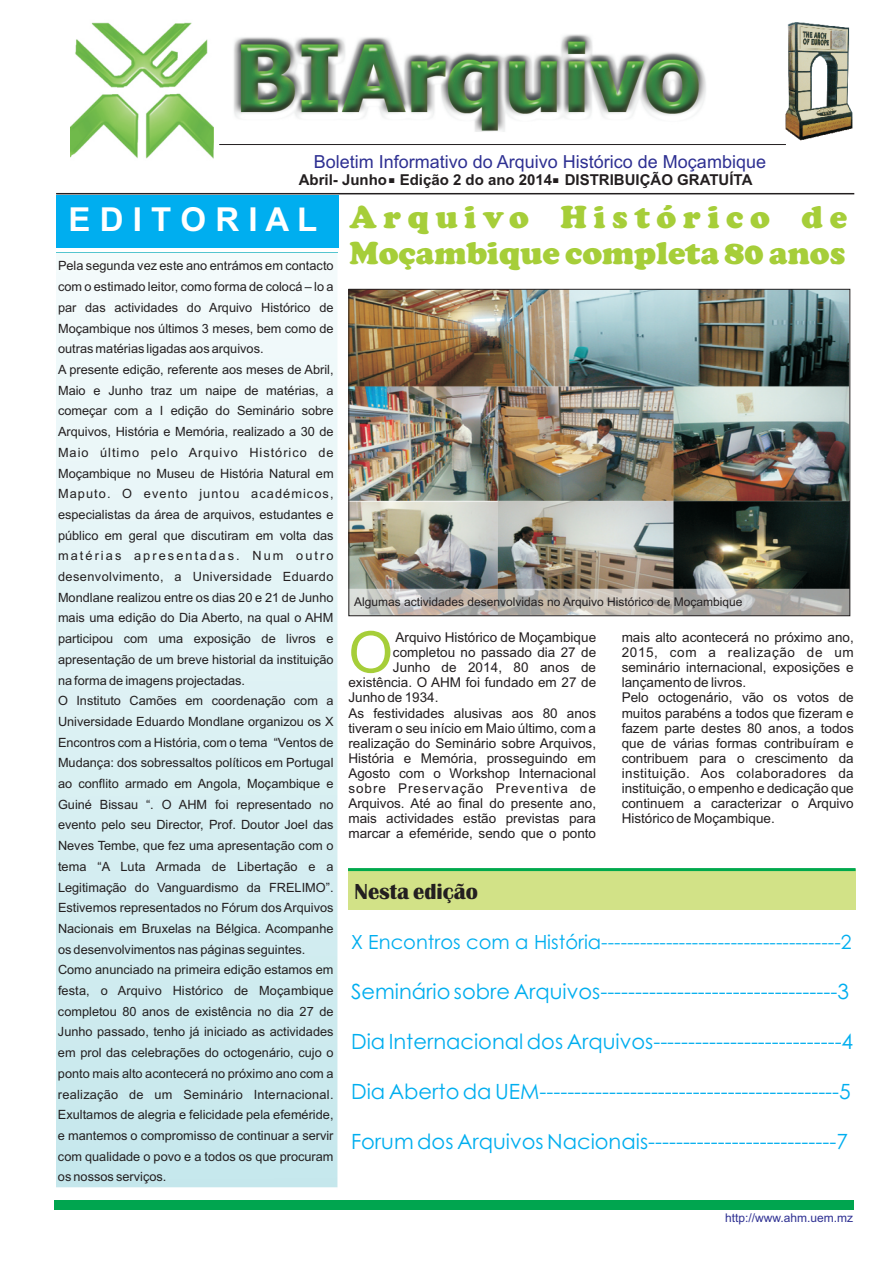
<style>
.page{position:relative;width:893px;height:1263px;background:#fff}
.page>*{position:absolute;margin:0;border:0;box-sizing:border-box;transform-origin:0 0}
.t1{font:57.3px "Arial";color:#a6ce39}
.t2{font:900 33px/36px "Cooper";color:#a6ce39}
.t3{font:700 33px "Arial";color:#fff}
.t4{font:900 24px "Arial";color:#231f20}
.t5{font:700 22.5px "Britannic";color:#231f20}
.t6{font:21px "Century Gothic";color:#00aeef}
.t7{font:19.5px "Century Gothic";color:#00aeef}
.t8{font:18px "Arial";color:#2e3092}
.t9{font:700 15px "Arial";color:#231f20}
.t10{font:13.5px "Arial";color:#231f20}
.t11{font:13.5px "Arial";letter-spacing:.03em;color:#231f20}
.t12{font:13.5px "Arial";letter-spacing:.07em;color:#231f20}
.t13{font:13.5px "Arial";letter-spacing:.045em;color:#231f20}
.t14{font:12.75px/20.7px "Arial";color:#231f20}
.t15{font:12px "Arial";color:#231f20}
.t16{font:12px "Arial";color:#2e3092}
</style>
<div class="page">
<div style="left:55px;top:1200px;width:799px;height:10px;background:#00a54f"></div>
<hr style="left:56px;top:193px;width:798px;height:1px;background:#231f20">
<img style="left:233px;top:34px;width:473px;height:98px">
<hr style="left:219px;top:144px;width:567px;height:1px;background:#231f20">
<div style="left:56px;top:196px;width:282px;height:52px;background:#00aeef"></div>
<div style="left:348px;top:869px;width:508px;height:41px;background:#d2e287"></div>
<hr style="left:348px;top:868px;width:508px;height:3px;background:#00a94d">
<img style="left:71px;top:22px;width:143px;height:137px">
<img style="left:786px;top:22px;width:67px;height:119px">
<img style="left:351px;top:291px;width:497px;height:323px">
<div style="left:349px;top:289px;width:501px;height:327px;border:1px solid #231f20"></div>
<h3 class="t8" style="left:314px;top:155px;width:454px">Boletim Informativo do Arquivo Histórico de Moçambique</h3>
<p class="t9" style="left:299px;top:175px;width:455px">Abril- Junho Edição 2 do ano 2014 DISTRIBUIÇÃO GRATUÍTA</p>
<h2 class="t3" style="left:69px;top:207px;width:250px">E D I T O R I A L</h2>
<h3 class="t4" style="left:388px;top:166px;width:9px">.</h3>
<h3 class="t4" style="left:552px;top:165px;width:9px">.</h3>
<h2 class="t2" style="left:349px;top:202px;width:499px">Arquivo Histórico de<br>Moçambique completa 80 anos</h2>
<p class="t14" style="left:58px;top:257px;width:277px">Pela segunda vez este ano entrámos em contacto com o estimado leitor, como forma de colocá – lo a par das actividades do Arquivo Histórico de Moçambique nos últimos 3 meses, bem como de outras matérias ligadas aos arquivos.<br>A presente edição, referente aos meses de Abril, Maio e Junho traz um naipe de matérias, a começar com a I edição do Seminário sobre Arquivos, História e Memória, realizado a 30 de Maio último pelo Arquivo Histórico de Moçambique no Museu de História Natural em Maputo. O evento juntou académicos, especialistas da área de arquivos, estudantes e público em geral que discutiram em volta das matérias apresentadas. Num outro desenvolvimento, a Universidade Eduardo Mondlane realizou entre os dias 20 e 21 de Junho mais uma edição do Dia Aberto, na qual o AHM participou com uma exposição de livros e apresentação de um breve historial da instituição na forma de imagens projectadas.<br>O Instituto Camões em coordenação com a Universidade Eduardo Mondlane organizou os X Encontros com a História, com o tema “Ventos de Mudança: dos sobressaltos políticos em Portugal ao conflito armado em Angola, Moçambique e Guiné Bissau “. O AHM foi representado no evento pelo seu Director, Prof. Doutor Joel das Neves Tembe, que fez uma apresentação com o tema “A Luta Armada de Libertação e a Legitimação do Vanguardismo da FRELIMO”.<br>Estivemos representados no Fórum dos Arquivos Nacionais em Bruxelas na Bélgica. Acompanhe os desenvolvimentos nas páginas seguintes.<br>Como anunciado na primeira edição estamos em festa, o Arquivo Histórico de Moçambique completou 80 anos de existência no dia 27 de Junho passado, tenho já iniciado as actividades em prol das celebrações do octogenário, cujo o ponto mais alto acontecerá no próximo ano com a realização de um Seminário Internacional.<br>Exultamos de alegria e felicidade pela efeméride, e mantemos o compromisso de continuar a servir com qualidade o povo e a todos os que procuram os nossos serviços.</p>
<p class="t15" style="left:354px;top:597px;width:390px">Algumas actividades desenvolvidas no Arquivo Histórico de Moçambique</p>
<h1 class="t1" style="left:348px;top:631px;width:46px">O</h1>
<p class="t10" style="left:396px;top:632px;width:202px">Arquivo Histórico de Moçambique</p>
<p class="t10" style="left:622px;top:632px;width:234px">mais alto acontecerá no próximo ano,</p>
<p class="t10" style="left:393px;top:647px;width:205px">completou no passado dia 27 de</p>
<p class="t13" style="left:622px;top:647px;width:234px">2015, com a realização de um</p>
<p class="t10" style="left:393px;top:662px;width:205px">Junho de 2014, 80 anos de</p>
<p class="t10" style="left:622px;top:662px;width:234px">seminário internacional, exposições e</p>
<p class="t10" style="left:348px;top:677px;width:249px">existência. O AHM foi fundado em 27 de</p>
<p class="t10" style="left:622px;top:677px;width:126px">lançamento de livros.</p>
<p class="t10" style="left:348px;top:693px;width:92px">Junho de 1934.</p>
<p class="t10" style="left:622px;top:693px;width:234px">Pelo octogenário, vão os votos de</p>
<p class="t10" style="left:348px;top:708px;width:249px">As festividades alusivas aos 80 anos</p>
<p class="t10" style="left:622px;top:708px;width:234px">muitos parabéns a todos que fizeram e</p>
<p class="t10" style="left:348px;top:723px;width:249px">tiveram o seu início em Maio último, com a</p>
<p class="t10" style="left:622px;top:723px;width:234px">fazem parte destes 80 anos, a todos</p>
<p class="t10" style="left:348px;top:738px;width:249px">realização do Seminário sobre Arquivos,</p>
<p class="t10" style="left:622px;top:738px;width:234px">que de várias formas contribuíram e</p>
<p class="t10" style="left:348px;top:753px;width:249px">História e Memória, prosseguindo em</p>
<p class="t10" style="left:622px;top:753px;width:234px">contribuem para o crescimento da</p>
<p class="t10" style="left:348px;top:768px;width:249px">Agosto com o Workshop Internacional</p>
<p class="t11" style="left:622px;top:768px;width:234px">instituição. Aos colaboradores da</p>
<p class="t12" style="left:348px;top:783px;width:249px">sobre Preservação Preventiva de</p>
<p class="t10" style="left:622px;top:783px;width:234px">instituição, o empenho e dedicação que</p>
<p class="t10" style="left:348px;top:798px;width:249px">Arquivos. Até ao final do presente ano,</p>
<p class="t10" style="left:622px;top:798px;width:234px">continuem a caracterizar o Arquivo</p>
<p class="t10" style="left:348px;top:813px;width:249px">mais actividades estão previstas para</p>
<p class="t10" style="left:622px;top:813px;width:155px">Histórico de Moçambique.</p>
<p class="t10" style="left:348px;top:828px;width:249px">marcar a efeméride, sendo que o ponto</p>
<h3 class="t5" style="left:354px;top:884px;width:125px">Nesta edição</h3>
<h3 class="t7" style="left:351px;top:935px;width:502px">X Encontros com a História-------------------------------------2</h3>
<h3 class="t6" style="left:351px;top:983px;width:499px">Seminário sobre Arquivos----------------------------------3</h3>
<h3 class="t6" style="left:351px;top:1033px;width:504px">Dia Internacional dos Arquivos---------------------------4</h3>
<h3 class="t6" style="left:351px;top:1083px;width:501px">Dia Aberto da UEM-------------------------------------------5</h3>
<h3 class="t6" style="left:351px;top:1133px;width:498px">Forum dos Arquivos Nacionais---------------------------7</h3>
<p class="t16" style="left:725px;top:1213px;width:130px">http://www.ahm.uem.mz</p>
</div>
